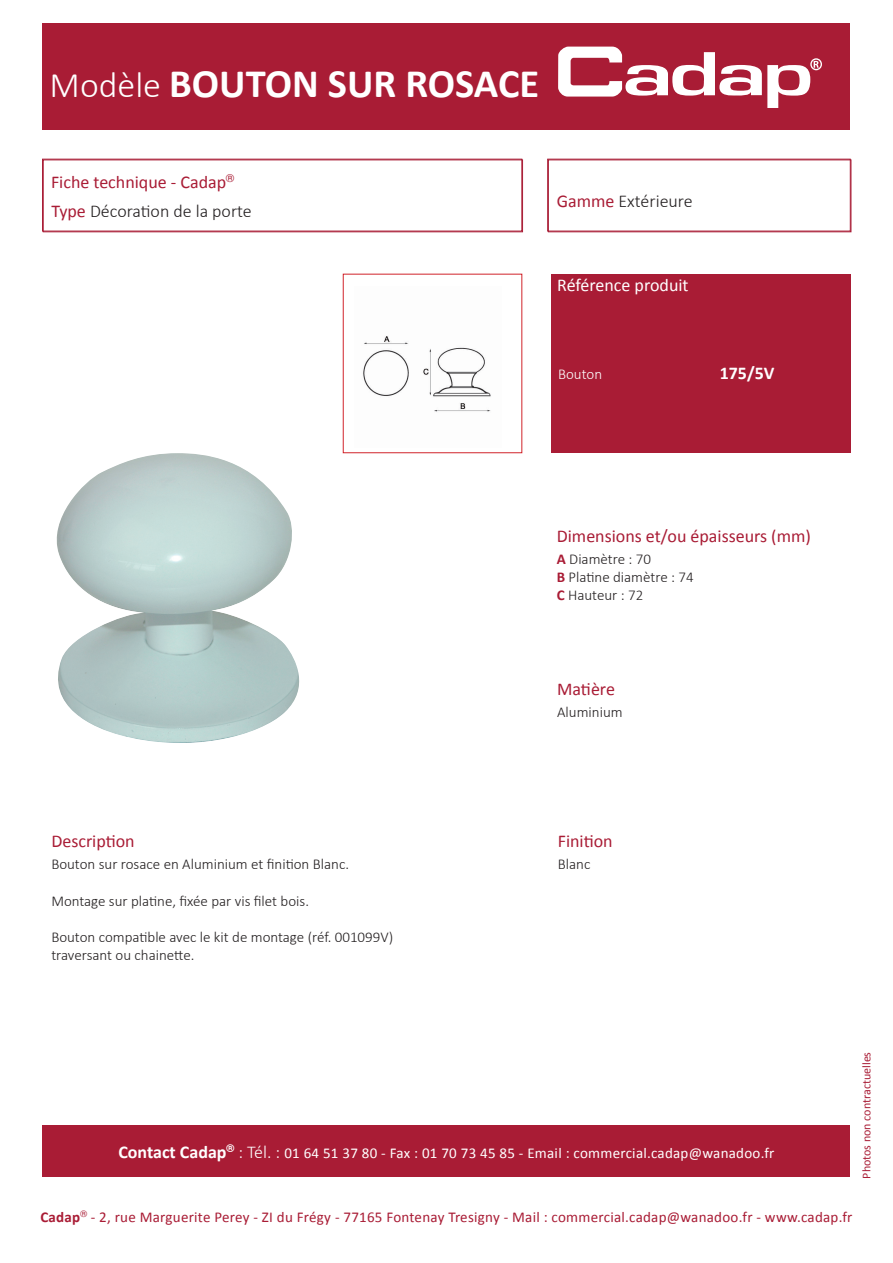
<style>
.page{position:relative;width:893px;height:1263px;background:#fff}
.page>*{position:absolute;margin:0;border:0;box-sizing:border-box;transform-origin:0 0}
.t1{font:700 40.5px "Calibri";color:#fff}
.t2{font:18px "Calibri";color:#a91c35}
.t3{font:300 18px "Calibri";color:#231f20}
.t4{font:18px "Calibri";color:#fff}
.t5{font:700 18px "Calibri";color:#fff}
.t6{font:300 15px/18px "Calibri";color:#231f20}
.t7{font:15px "Calibri";letter-spacing:.015em;color:#a91c35}
.t8{font:15px "Calibri";letter-spacing:.015em;color:#fff}
.t9{font:300 15px "Calibri";color:#fff}
.t10{font:12px "Calibri";color:#a91c35}
.s1{font-weight:300;font-size:36px}
.s2{font-weight:400;color:#a91c35}
.s3{font-weight:700;color:#a91c35}
.s4{font-weight:700;font-size:18px}
.s5{font-weight:300;font-size:18px}
.s6{font-weight:700}
</style>
<div class="page">
<div style="left:43px;top:23px;width:807px;height:106px;background:#a91c35"></div>
<svg style="left:558px;top:47px;width:264px;height:61px"></svg>
<div style="left:42px;top:159px;width:480px;height:72px;border:1px solid #a91c35"></div>
<div style="left:43px;top:1125px;width:807px;height:51px;background:#a91c35"></div>
<div style="left:547px;top:159px;width:303px;height:72px;border:1px solid #a91c35"></div>
<div style="left:551px;top:274px;width:299px;height:179px;background:#a91c35"></div>
<div style="left:43px;top:160px;width:480px;height:72px;border:1px solid #a91c35"></div>
<div style="left:548px;top:160px;width:303px;height:72px;border:1px solid #a91c35"></div>
<div style="left:343px;top:274px;width:179px;height:179px;border:1px solid #d1232a"></div>
<img style="left:56px;top:453px;width:244px;height:290px">
<img style="left:363px;top:336px;width:128px;height:76px">
<h1 class="t1" style="left:50px;top:58px;width:491px"><span class="s1">Modèle</span> BOUTON SUR ROSACE</h1>
<p class="t2" style="left:51px;top:171px;width:185px">Fiche technique - Cadap<sup>®</sup></p>
<p class="t3" style="left:51px;top:200px;width:202px"><span class="s2">Type</span> Décoration de la porte</p>
<p class="t3" style="left:557px;top:190px;width:138px"><span class="s2">Gamme</span> Extérieure</p>
<p class="t4" style="left:557px;top:274px;width:133px">Référence produit</p>
<p class="t9" style="left:558px;top:365px;width:46px">Bouton</p>
<p class="t5" style="left:720px;top:362px;width:56px">175/5V</p>
<p class="t2" style="left:557px;top:524px;width:256px">Dimensions et/ou épaisseurs (mm)</p>
<p class="t6" style="left:557px;top:550px;width:138px"><span class="s3">A</span> Diamètre : 70<br><span class="s3">B</span> Platine diamètre : 74<br><span class="s3">C</span> Hauteur : 72</p>
<p class="t2" style="left:557px;top:678px;width:59px">Matière</p>
<p class="t6" style="left:557px;top:703px;width:67px">Aluminium</p>
<p class="t2" style="left:51px;top:830px;width:85px">Description</p>
<p class="t6" style="left:51px;top:855px;width:299px">Bouton sur rosace en Aluminium et finition Blanc.</p>
<p class="t6" style="left:51px;top:891px;width:259px">Montage sur platine, fixée par vis filet bois.</p>
<p class="t6" style="left:51px;top:927px;width:343px">Bouton compatible avec le kit de montage (réf. 001099V) traversant ou chainette.</p>
<p class="t2" style="left:558px;top:829px;width:56px">Finition</p>
<p class="t6" style="left:558px;top:855px;width:34px">Blanc</p>
<p class="t8" style="left:118px;top:1143px;width:658px"><span class="s4">Contact Cadap</span><sup>®</sup> <span class="s5">: Tél. :</span> 01 64 51 37 80 - Fax : 01 70 73 45 85 - Email : commercial.cadap@wanadoo.fr</p>
<p class="t10" style="left:859px;top:1179px;width:128px;rotate:-90deg">Photos non contractuelles</p>
<p class="t7" style="left:40px;top:1207px;width:814px"><span class="s6">Cadap</span><sup>®</sup> - 2, rue Marguerite Perey - ZI du Frégy - 77165 Fontenay Tresigny - Mail : commercial.cadap@wanadoo.fr - www.cadap.fr</p>
</div>
